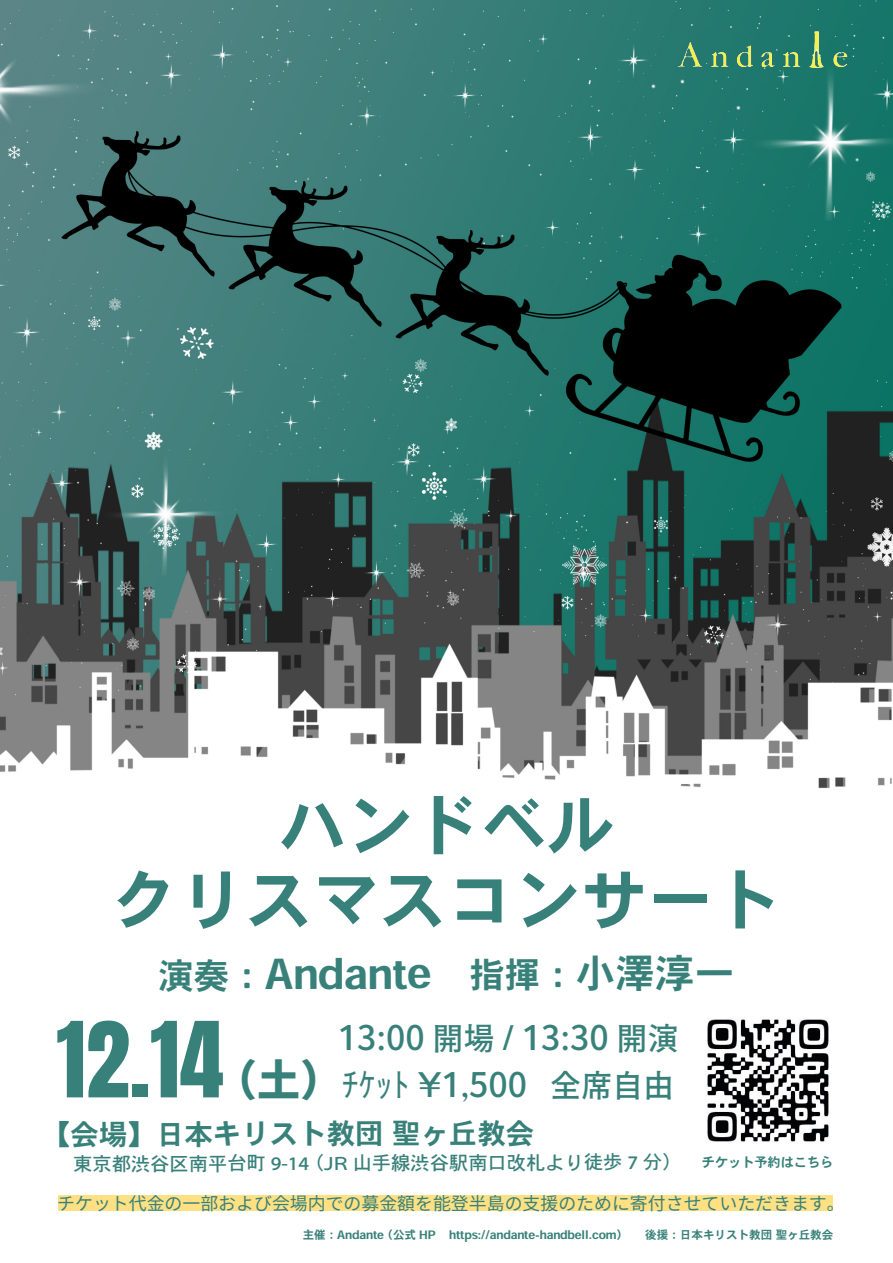
<style>
.page{position:relative;width:893px;height:1263px;background:#fff}
.page>*{position:absolute;margin:0;border:0;box-sizing:border-box;transform-origin:0 0}
.t1{font:88.95px "Anton";color:#38817a}
.t2{font:66.9px/74.2px "Heisei Kaku Go Std W7";color:#38817a;text-align:center}
.t3{font:41.1px "Heisei Kaku Go Std W7";letter-spacing:-.005em;color:#38817a}
.t4{font:33.9px/47.1px "Shippori Antique";color:#38817a}
.t5{font:28.5px "Heisei Kaku Go Std W7";letter-spacing:-.005em;color:#38817a}
.t6{font:19.2px "Heisei Kaku Go Std W5";letter-spacing:-.005em;color:#38817a}
.t7{font:17.85px "Source Han Sans JP";color:#38817a}
.t8{font:11.55px "Heisei Kaku Go Std W7";color:#38817a}
.s1{font-size:35.4px}
.s2{font-size:39.75px}
.s3{font-family:"Source Han Sans K";font-weight:800;font-size:43.05px}
.s4{font-size:31.05px}
.s5{font-family:"Source Han Sans JP"}
</style>
<div class="page">
<img style="left:0;top:0;width:892px;height:789px">
<div style="left:59px;top:1196px;width:773px;height:15px;background:#ffe184"></div>
<img style="left:661px;top:16px;width:200px;height:66px">
<img style="left:707px;top:1019px;width:122px;height:123px">
<h2 class="t2" style="left:112px;top:790px;width:671px">ハンドベル<br>クリスマスコンサート</h2>
<h3 class="t3" style="left:158px;top:948px;width:578px"><span class="s1">演奏：</span>Andante <span class="s1">指揮：</span><span class="s2">小澤淳一</span></h3>
<h1 class="t1" style="left:56px;top:1015px;width:288px">12.14<span class="s3">（土）</span></h1>
<h3 class="t4" style="left:338px;top:1014px;width:342px">13:00 <span class="s4">開場</span> / 13:30 <span class="s4">開演</span><span class="s5">ﾁｹｯﾄ</span> ¥1,500 <span class="s4">全席自由</span></h3>
<h3 class="t5" style="left:42px;top:1116px;width:493px">【会場】日本キリスト教団聖ヶ丘教会</h3>
<h3 class="t6" style="left:73px;top:1151px;width:761px">東京都渋谷区南平台町 9-14 （JR 山手線渋谷駅南口改札より徒歩 7 分） <sup>チケット予約はこちら</sup></h3>
<h3 class="t7" style="left:57px;top:1193px;width:789px">チケット代金の一部および会場内での募金額を能登半島の支援のために寄付させていただきます。</h3>
<p class="t8" style="left:302px;top:1228px;width:532px">主催：Andante （公式 HP https://andante-handbell.com）　　後援：日本キリスト教団聖ヶ丘教会</p>
</div>
